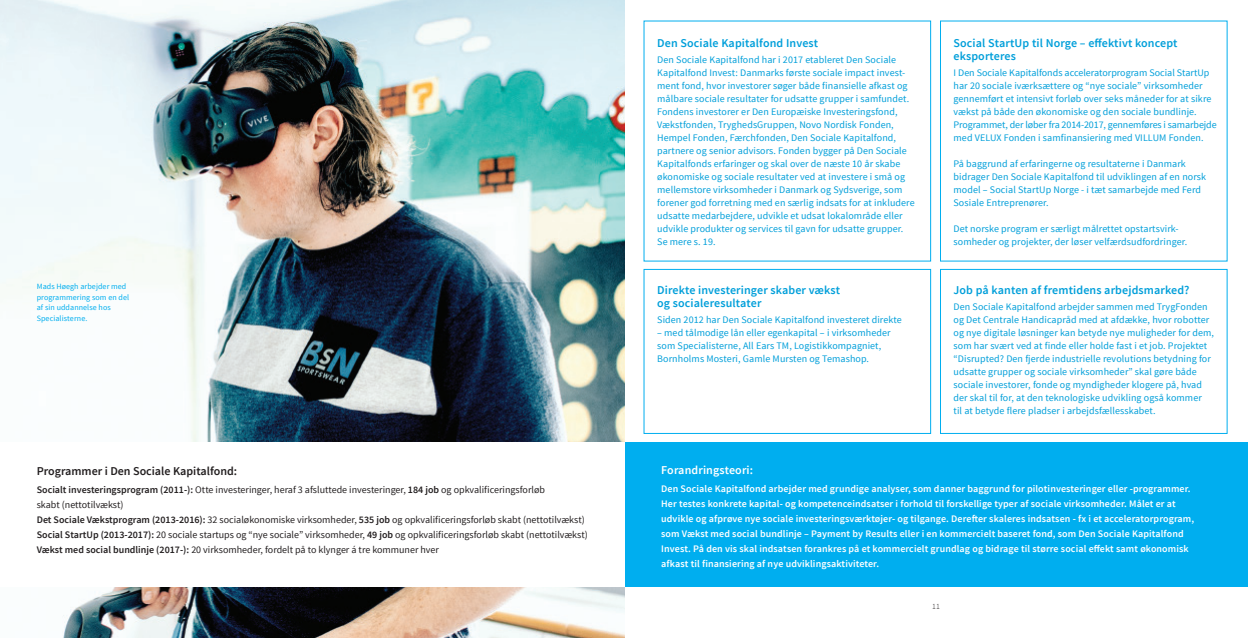
<style>
.page{position:relative;width:1248px;height:638px;background:#fff}
.page>*{position:absolute;margin:0;border:0;box-sizing:border-box;transform-origin:0 0}
.t1{font:600 12px/13px "Source Sans Pro";letter-spacing:.01em;color:#009fda}
.t2{font:600 12px "Source Sans Pro";color:#231f20}
.t3{font:600 12px "Source Sans Pro";letter-spacing:.01em;color:#fff}
.t4{font:10px/13px "Source Sans Pro";letter-spacing:.01em;color:#009fda}
.t5{font:600 10px/15px "Source Sans Pro";letter-spacing:.01em;color:#fff}
.t6{font:10px/15px "Source Sans Pro";color:#231f20}
.t7{font:8px/10.5px "Source Sans Pro";letter-spacing:.01em;color:#00aeef}
.t8{font:300 8px "Source Sans Pro";color:#231f20}
.s1{font-weight:600}
</style>
<div class="page">
<div style="left:643px;top:269px;width:287px;height:165px;border:1px solid #00aeef"></div>
<div style="left:940px;top:269px;width:287px;height:165px;border:1px solid #00aeef"></div>
<div style="left:624px;top:442px;width:623px;height:145px;background:#00aeef"></div>
<img style="left:0;top:0;width:624px;height:638px">
<div style="left:0;top:442px;width:624px;height:145px;background:#fff"></div>
<p class="t1" style="left:657px;top:37px;width:162px">Den Sociale Kapitalfond Invest</p>
<p class="t4" style="left:657px;top:53px;width:259px">Den Sociale Kapitalfond har i 2017 etableret Den Sociale Kapitalfond Invest: Danmarks første sociale impact invest&shy;ment fond, hvor investorer søger både finansielle afkast og målbare sociale resultater for udsatte grupper i samfundet.<br>Fondens investorer er Den Europæiske Investeringsfond, Vækstfonden, TryghedsGruppen, Novo Nordisk Fonden, Hempel Fonden, Færchfonden, Den Sociale Kapitalfond, partnere og senior advisors. Fonden bygger på Den Sociale Kapitalfonds erfaringer og skal over de næste 10 år skabe økonomiske og sociale resultater ved at investere i små og mellemstore virksomheder i Danmark og Sydsverige, som forener god forretning med en særlig indsats for at inkludere udsatte medarbejdere, udvikle et udsat lokalområde eller udvikle produkter og services til gavn for udsatte grupper.<br>Se mere s. 19.</p>
<p class="t7" style="left:37px;top:282px;width:94px">Mads Høegh arbejder med programmering som en del af sin uddannelse hos<br>Specialisterne.</p>
<p class="t1" style="left:657px;top:284px;width:184px">Direkte investeringer skaber vækst og socialeresultater</p>
<p class="t4" style="left:657px;top:313px;width:246px">Siden 2012 har Den Sociale Kapitalfond investeret direkte</p>
<p class="t4" style="left:657px;top:326px;width:235px">– med tålmodige lån eller egenkapital – i virksomheder som Specialisterne, All Ears TM, Logistikkompagniet,<br>Bornholms Mosteri, Gamle Mursten og Temashop.</p>
<p class="t1" style="left:953px;top:37px;width:225px">Social StartUp til Norge – effektivt koncept eksporteres</p>
<p class="t4" style="left:953px;top:66px;width:264px">I Den Sociale Kapitalfonds acceleratorprogram Social StartUp har 20 sociale iværksættere og “nye sociale” virksomheder gennemført et intensivt forløb over seks måneder for at sikre vækst på både den økonomiske og den sociale bundlinje.<br>Programmet, der løber fra 2014-2017, gennemføres i samarbejde med VELUX Fonden i samfinansiering med VILLUM Fonden.</p>
<p class="t4" style="left:953px;top:157px;width:254px">På baggrund af erfaringerne og resultaterne i Danmark bidrager Den Sociale Kapitalfond til udviklingen af en norsk model – Social StartUp Norge - i tæt samarbejde med Ferd Sosiale Entreprenører.</p>
<p class="t4" style="left:953px;top:222px;width:235px">Det norske program er særligt målrettet opstartsvirk&shy;somheder og projekter, der løser velfærdsudfordringer.</p>
<p class="t1" style="left:953px;top:284px;width:237px">Job på kanten af fremtidens arbejdsmarked?</p>
<p class="t4" style="left:953px;top:300px;width:262px">Den Sociale Kapitalfond arbejder sammen med TrygFonden og Det Centrale Handicapråd med at afdække, hvor robotter og nye digitale løsninger kan betyde nye muligheder for dem, som har svært ved at finde eller holde fast i et job. Projektet “Disrupted? Den fjerde industrielle revolutions betydning for udsatte grupper og sociale virksomheder” skal gøre både sociale investorer, fonde og myndigheder klogere på, hvad der skal til for, at den teknologiske udvikling også kommer<br>til at betyde flere pladser i arbejdsfællesskabet.</p>
<p class="t2" style="left:37px;top:463px;width:202px">Programmer i Den Sociale Kapitalfond:</p>
<p class="t6" style="left:37px;top:482px;width:552px"><span class="s1">Socialt investeringsprogram (2011-):</span> Otte investeringer, heraf 3 afsluttede investeringer, <span class="s1">184 job</span> og opkvalificeringsforløb<br>skabt (nettotilvækst)<br><span class="s1">Det Sociale Vækstprogram (2013-2016):</span> 32 socialøkonomiske virksomheder, <span class="s1">535 job</span> og opkvalificeringsforløb skabt (nettotilvækst)<br><span class="s1">Social StartUp (2013-2017):</span> 20 sociale startups og “nye sociale” virksomheder, <span class="s1">49 job</span> og opkvalificeringsforløb skabt (nettotilvækst)<br><span class="s1">Vækst med social bundlinje (2017-):</span> 20 virksomheder, fordelt på to klynger á tre kommuner hver</p>
<p class="t3" style="left:661px;top:462px;width:93px">Forandringsteori:</p>
<p class="t5" style="left:661px;top:481px;width:534px">Den Sociale Kapitalfond arbejder med grundige analyser, som danner baggrund for pilotinvesteringer eller -programmer.<br>Her testes konkrete kapital- og kompetenceindsatser i forhold til forskellige typer af sociale virksomheder. Målet er at udvikle og afprøve nye sociale investeringsværktøjer- og tilgange. Derefter skaleres indsatsen - fx i et acceleratorprogram, som Vækst med social bundlinje – Payment by Results eller i en kommercielt baseret fond, som Den Sociale Kapitalfond Invest. På den vis skal indsatsen forankres på et kommercielt grundlag og bidrage til større social effekt samt økonomisk afkast til finansiering af nye udviklingsaktiviteter.</p>
<p class="t8" style="left:932px;top:601px;width:9px">11</p>
</div>
